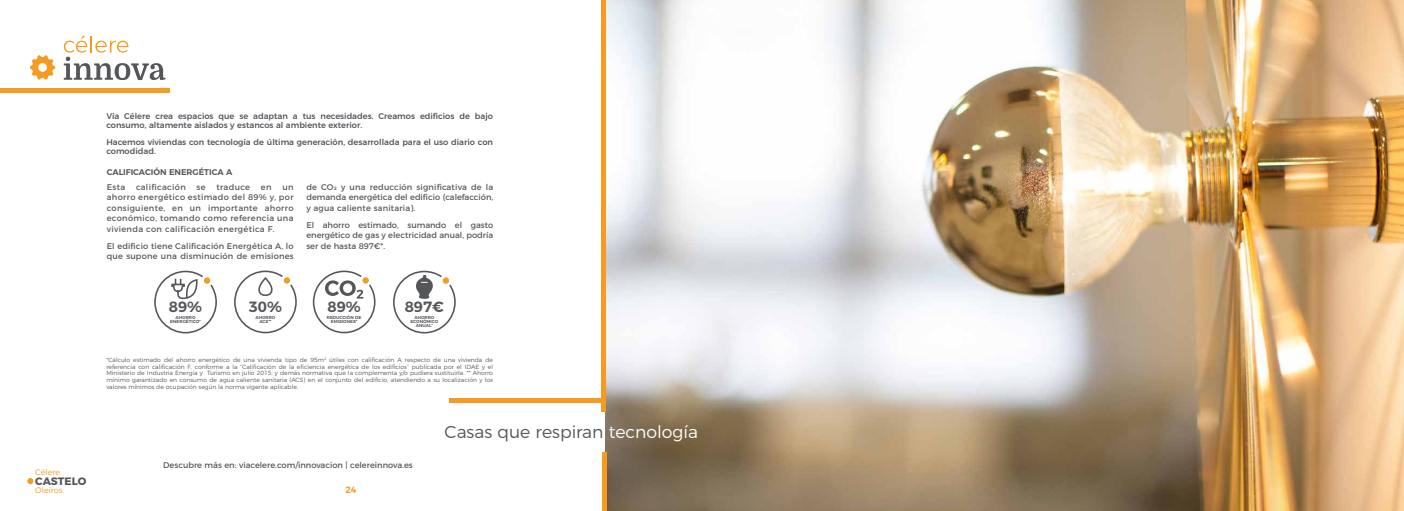
<style>
.page{position:relative;width:1404px;height:511px;background:#fff}
.page>*{position:absolute;margin:0;border:0;box-sizing:border-box;transform-origin:0 0}
.t1{font:300 17.25px "Montserrat";color:#55565a}
.t2{font:600 14.85px "Montserrat";color:#55565a}
.t3{font:700 10.73px "Montserrat";color:#55565a}
.t4{font:600 9px "Montserrat";color:#f59b21}
.t5{font:8.25px/10.5px "Montserrat";letter-spacing:.02em;color:#55565a;text-align:justify}
.t6{font:500 8.25px/9.8px "Montserrat";color:#55565a}
.t7{font:8.25px "Montserrat";color:#55565a}
.t8{font:600 8.25px "Montserrat";color:#55565a}
.t9{font:8.25px "Montserrat";letter-spacing:.04em;color:#55565a}
.t10{font:300 8.02px/17.6px "Montserrat";color:#f59b21}
.t11{font:300 6px/6.8px "Montserrat";color:#55565a;text-align:justify}
.t12{font:600 4.35px/4.3px "Montserrat";color:#55565a;text-align:center}
.s1{color:#fff}
</style>
<div class="page">
<svg style="left:27px;top:478px;width:6px;height:5px"></svg>
<svg style="left:393px;top:270px;width:62px;height:64px"></svg>
<svg style="left:312px;top:270px;width:63px;height:64px"></svg>
<svg style="left:234px;top:270px;width:62px;height:64px"></svg>
<svg style="left:154px;top:270px;width:62px;height:64px"></svg>
<svg style="left:64px;top:36px;width:101px;height:44px"></svg>
<svg style="left:30px;top:55px;width:25px;height:25px"></svg>
<hr style="left:449px;top:398px;width:441px;height:4px;background:#f59b21">
<img style="left:605px;top:0;width:798px;height:510px">
<hr style="left:602px;top:452px;width:4px;height:58px;background:#f59b21">
<hr style="left:601px;top:0;width:4px;height:411px;background:#f59b21">
<div style="left:0;top:88px;width:169px;height:5px;background:#f59b21"></div>
<h3 class="t10" style="left:35px;top:462px;width:29px">Célere<br>Oleiros</h3>
<h3 class="t3" style="left:35px;top:472px;width:52px">CASTELO</h3>
<h3 class="t6" style="left:106px;top:110px;width:388px">Vía Célere crea espacios que se adaptan a tus necesidades. Creamos edificios de bajo consumo, altamente aislados y estancos al ambiente exterior.</h3>
<h3 class="t6" style="left:106px;top:136px;width:388px">Hacemos viviendas con tecnología de última generación, desarrollada para el uso diario con comodidad.</h3>
<h3 class="t8" style="left:107px;top:165px;width:127px">CALIFICACIÓN ENERGÉTICA A</h3>
<h3 class="t5" style="left:107px;top:181px;width:20px">Esta</h3>
<h3 class="t9" style="left:136px;top:180px;width:51px">calificación</h3>
<h3 class="t5" style="left:197px;top:181px;width:11px">se</h3>
<h3 class="t9" style="left:216px;top:180px;width:35px">traduce</h3>
<h3 class="t5" style="left:261px;top:181px;width:12px">en</h3>
<h3 class="t5" style="left:107px;top:181px;width:188px;text-indent:176px">un ahorro energético estimado del 89% y, por consiguiente, en un importante ahorro económico, tomando como referencia una vivienda con calificación energética F.</h3>
<h3 class="t5" style="left:107px;top:239px;width:188px">El edificio tiene Calificación Energética A, lo que supone una disminución de emisiones</h3>
<h3 class="t5" style="left:306px;top:181px;width:188px">de CO2 y una reducción significativa de la demanda energética del edificio (calefacción, y agua caliente sanitaria).</h3>
<h3 class="t5" style="left:306px;top:218px;width:188px">El ahorro estimado, sumando el gasto energético de gas y electricidad anual, podría ser de hasta 897€*.</h3>
<h2 class="t2" style="left:169px;top:294px;width:35px">89%</h2>
<p class="t12" style="left:170px;top:314px;width:32px">AHORRO<br>ENERGÉTICO*</p>
<h2 class="t2" style="left:249px;top:294px;width:35px">30%</h2>
<p class="t12" style="left:255px;top:314px;width:22px">AHORRO<br>ACS**</p>
<h2 class="t2" style="left:327px;top:294px;width:35px">89%</h2>
<p class="t12" style="left:331px;top:318px;width:28px">EMISIONES*</p>
<p class="t12" style="left:327px;top:314px;width:36px">REDUCCIÓN DE</p>
<h2 class="t2" style="left:405px;top:294px;width:41px">897€</h2>
<p class="t12" style="left:410px;top:314px;width:30px">AHORRO<br>ECONÓMICO<br>ANUAL*</p>
<p class="t11" style="left:106px;top:355px;width:388px">*Cálculo estimado del ahorro energético de una vivienda tipo de 95m<sup>2</sup> útiles con calificación A respecto de una vivienda de referencia con calificación F, conforme a la “Calificación de la eficiencia energética de los edificios” publicada por el IDAE y el Ministerio de Industria Energía y Turismo en julio 2015; y demás normativa que la complementa y/o pudiera sustituirla. ** Ahorro mínimo garantizado en consumo de agua caliente sanitaria (ACS) en el conjunto del edificio, atendiendo a su localización y los valores mínimos de ocupación según la norma vigente aplicable.</p>
<h3 class="t7" style="left:163px;top:458px;width:251px">Descubre más en: viacelere.com/innovacion | celereinnova.es</h3>
<h3 class="t4" style="left:345px;top:481px;width:13px">24</h3>
<h1 class="t1" style="left:444px;top:418px;width:255px">Casas que respiran <span class="s1">tecnología</span></h1>
</div>
